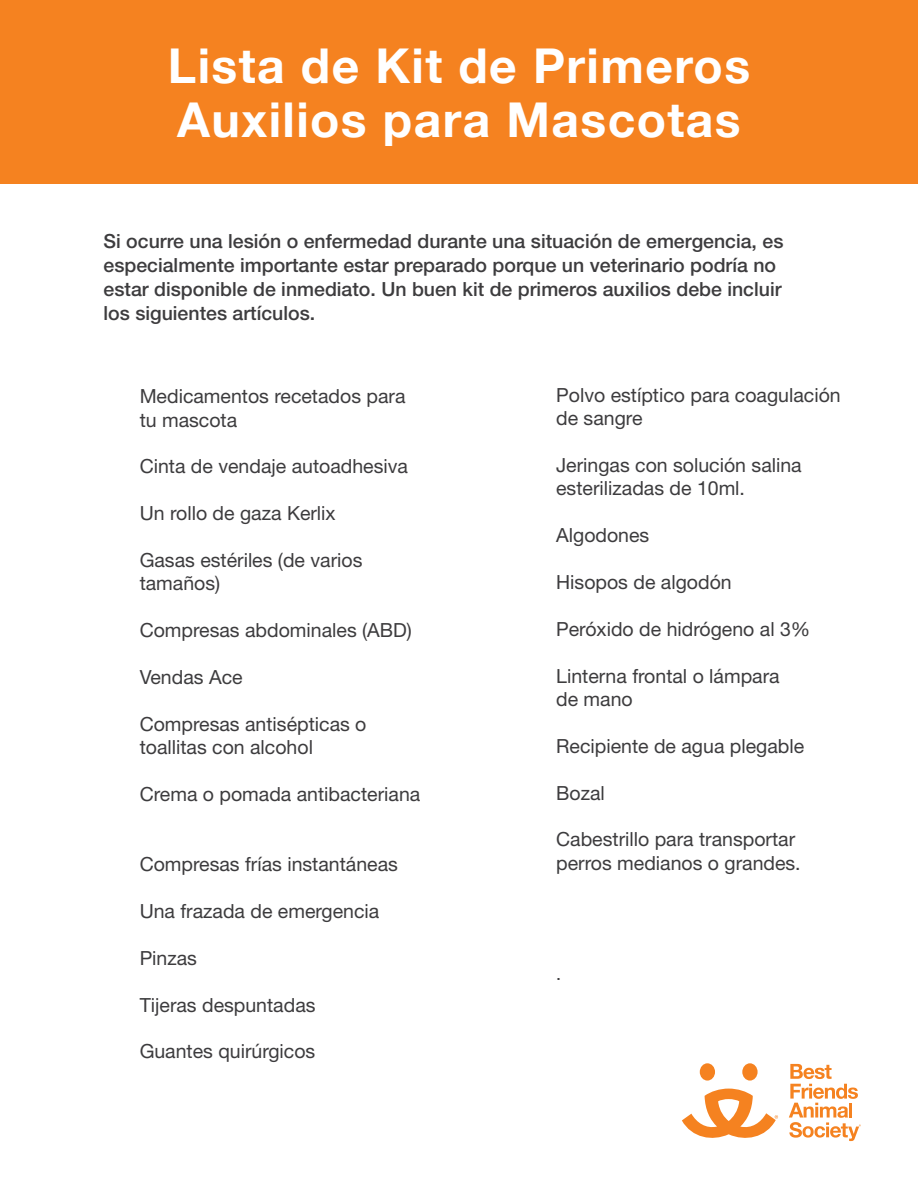
<style>
.page{position:relative;width:918px;height:1188px;background:#fff}
.page>*{position:absolute;margin:0;border:0;box-sizing:border-box;transform-origin:0 0}
.t1{font:700 48px/54px "Helvetica Neue";letter-spacing:.03em;color:#fff}
.t2{font:19.5px/23.4px "Helvetica Neue LT Std";color:#3d3c3e}
.t3{font:500 19.5px/24px "Helvetica Neue LT Std";color:#3d3c3e}
.t4{font:18px "Helvetica Neue LT Std";color:#3d3c3e}
</style>
<div class="page">
<div style="left:0;top:0;width:918px;height:184px;background:#f58220"></div>
<div style="left:700px;top:1063px;width:15px;height:18px;background:#f58220;border-radius:50%"></div>
<div style="left:742px;top:1063px;width:16px;height:18px;background:#f58220;border-radius:50%"></div>
<svg style="left:682px;top:1089px;width:96px;height:49px"></svg>
<svg style="left:789px;top:1064px;width:72px;height:77px"></svg>
<h1 class="t1" style="left:168px;top:40px;width:584px">Lista de Kit de Primeros<br>Auxilios para Mascotas</h1>
<p class="t3" style="left:104px;top:229px;width:681px">Si ocurre una lesión o enfermedad durante una situación de emergencia, es especialmente importante estar preparado porque un veterinario podría no estar disponible de inmediato. Un buen kit de primeros auxilios debe incluir los siguientes artículos.</p>
<p class="t2" style="left:140px;top:384px;width:267px">Medicamentos recetados para tu mascota</p>
<p class="t2" style="left:140px;top:455px;width:270px">Cinta de vendaje autoadhesiva</p>
<p class="t2" style="left:140px;top:501px;width:198px">Un rollo de gaza Kerlix</p>
<p class="t2" style="left:140px;top:548px;width:224px">Gasas estériles (de varios tamaños)</p>
<p class="t2" style="left:140px;top:618px;width:274px">Compresas abdominales (ABD)</p>
<p class="t2" style="left:140px;top:665px;width:104px">Vendas Ace</p>
<p class="t2" style="left:140px;top:712px;width:228px">Compresas antisépticas o toallitas con alcohol</p>
<p class="t2" style="left:140px;top:782px;width:282px">Crema o pomada antibacteriana</p>
<p class="t2" style="left:140px;top:852px;width:260px">Compresas frías instantáneas</p>
<p class="t2" style="left:140px;top:899px;width:241px">Una frazada de emergencia</p>
<p class="t2" style="left:140px;top:946px;width:59px">Pinzas</p>
<p class="t2" style="left:140px;top:993px;width:177px">Tijeras despuntadas</p>
<p class="t2" style="left:140px;top:1040px;width:177px">Guantes quirúrgicos</p>
<p class="t2" style="left:556px;top:383px;width:286px">Polvo estíptico para coagulación de sangre</p>
<p class="t2" style="left:556px;top:453px;width:247px">Jeringas con solución salina esterilizadas de 10ml.</p>
<p class="t2" style="left:556px;top:523px;width:95px">Algodones</p>
<p class="t2" style="left:556px;top:570px;width:177px">Hisopos de algodón</p>
<p class="t2" style="left:556px;top:617px;width:256px">Peróxido de hidrógeno al 3%</p>
<p class="t2" style="left:556px;top:664px;width:225px">Linterna frontal o lámpara de mano</p>
<p class="t2" style="left:556px;top:734px;width:250px">Recipiente de agua plegable</p>
<p class="t2" style="left:556px;top:781px;width:50px">Bozal</p>
<p class="t2" style="left:556px;top:827px;width:246px">Cabestrillo para transportar perros medianos o grandes.</p>
<p class="t4" style="left:556px;top:962px;width:7px">.</p>
</div>
